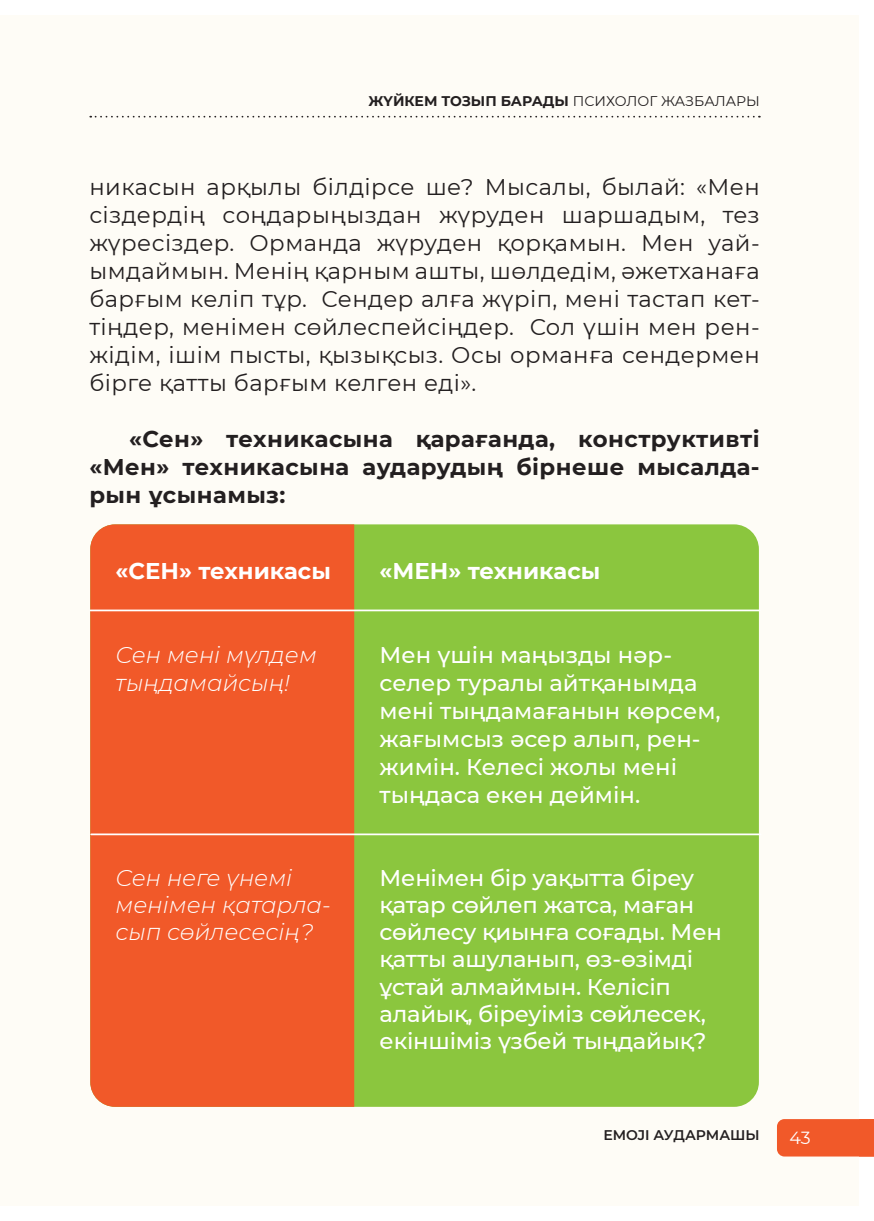
<style>
.page{position:relative;width:874px;height:1221px;background:#fff}
.page>*{position:absolute;margin:0;border:0;box-sizing:border-box;transform-origin:0 0}
.t1{font:22.75px/28px "Montserrat";letter-spacing:.02em;color:#231f20;text-align:justify}
.t2{font:500 22.75px/27.1px "Montserrat";letter-spacing:-.01em;color:#fff}
.t3{font:700 22.75px/28px "Montserrat";letter-spacing:.02em;color:#231f20;text-align:justify}
.t4{font:italic 300 22.75px/27.1px "Montserrat";color:#fff}
.t5{font:700 22.75px "Montserrat";color:#fff}
.t6{font:17.5px "Montserrat";color:#fff}
.t7{font:700 14px "Montserrat";letter-spacing:-.005em;color:#231f20}
.t8{font:600 14px "Montserrat";color:#231f20}
.s1{font-weight:400}
</style>
<div class="page">
<div style="left:0;top:16px;width:15px;height:1189px;background:#fefcf6"></div>
<div style="left:15px;top:16px;width:843px;height:1189px;background:#fefcf6"></div>
<div style="left:777px;top:1119px;width:96px;height:37px;background:#f15929"></div>
<div style="left:90px;top:524px;width:668px;height:582px;background:#8bc63e;border-radius:25px"></div>
<div style="left:90px;top:524px;width:264px;height:582px;background:#f15929"></div>
<svg style="left:90px;top:116px;width:669px;height:1px"></svg>
<hr style="left:90px;top:609px;width:669px;height:2px;background:#fff">
<hr style="left:91px;top:833px;width:669px;height:2px;background:#fff">
<p class="t7" style="left:368px;top:91px;width:392px">ЖҮЙКЕМ ТОЗЫП БАРАДЫ <span class="s1">ПСИХОЛОГ ЖАЗБАЛАРЫ</span></p>
<p class="t1" style="left:89px;top:172px;width:671px">никасын арқылы білдірсе ше? Мысалы, былай: «Мен сіздердің соңдарыңыздан жүруден шаршадым, тез жүресіздер. Орманда жүруден қорқамын. Мен уай&shy;ымдаймын. Менің қарным ашты, шөлдедім, әжетханаға барғым келіп тұр. Сендер алға жүріп, мені тастап кет&shy;тіңдер, менімен сөйлеспейсіңдер. Сол үшін мен рен&shy;жідім, ішім пысты, қызықсыз. Осы орманға сендермен бірге қатты барғым келген еді».</p>
<p class="t3" style="left:89px;top:424px;width:671px;text-indent:40px">«Сен» техникасына қарағанда, конструктивті «Мен» техникасына аударудың бірнеше мысалда&shy;рын ұсынамыз:</p>
<p class="t5" style="left:115px;top:554px;width:217px">«СЕН» техникасы</p>
<p class="t5" style="left:379px;top:554px;width:222px">«МЕН» техникасы</p>
<p class="t4" style="left:115px;top:640px;width:203px;line-height:28px">Сен мені мүлдем тыңдамайсың!</p>
<p class="t2" style="left:379px;top:639px;width:342px;line-height:28px">Мен үшін маңызды нәр&shy;селер туралы айтқанымда мені тыңдамағанын көрсем, жағымсыз әсер алып, рен&shy;жимін. Келесі жолы мені тыңдаса екен деймін.</p>
<p class="t4" style="left:115px;top:863px;width:217px">Сен неге үнемі менімен қатарла&shy;сып сөйлесесің?</p>
<p class="t2" style="left:379px;top:863px;width:343px">Менімен бір уақытта біреу қатар сөйлеп жатса, маған сөйлесу қиынға соғады. Мен қатты ашуланып, өз-өзімді ұстай алмаймын. Келісіп алайық, біреуіміз сөйлесек, екіншіміз үзбей тыңдайық?</p>
<p class="t8" style="left:603px;top:1125px;width:158px">ЕMOJI АУДАРМАШЫ</p>
<p class="t6" style="left:789px;top:1125px;width:23px">43</p>
</div>
